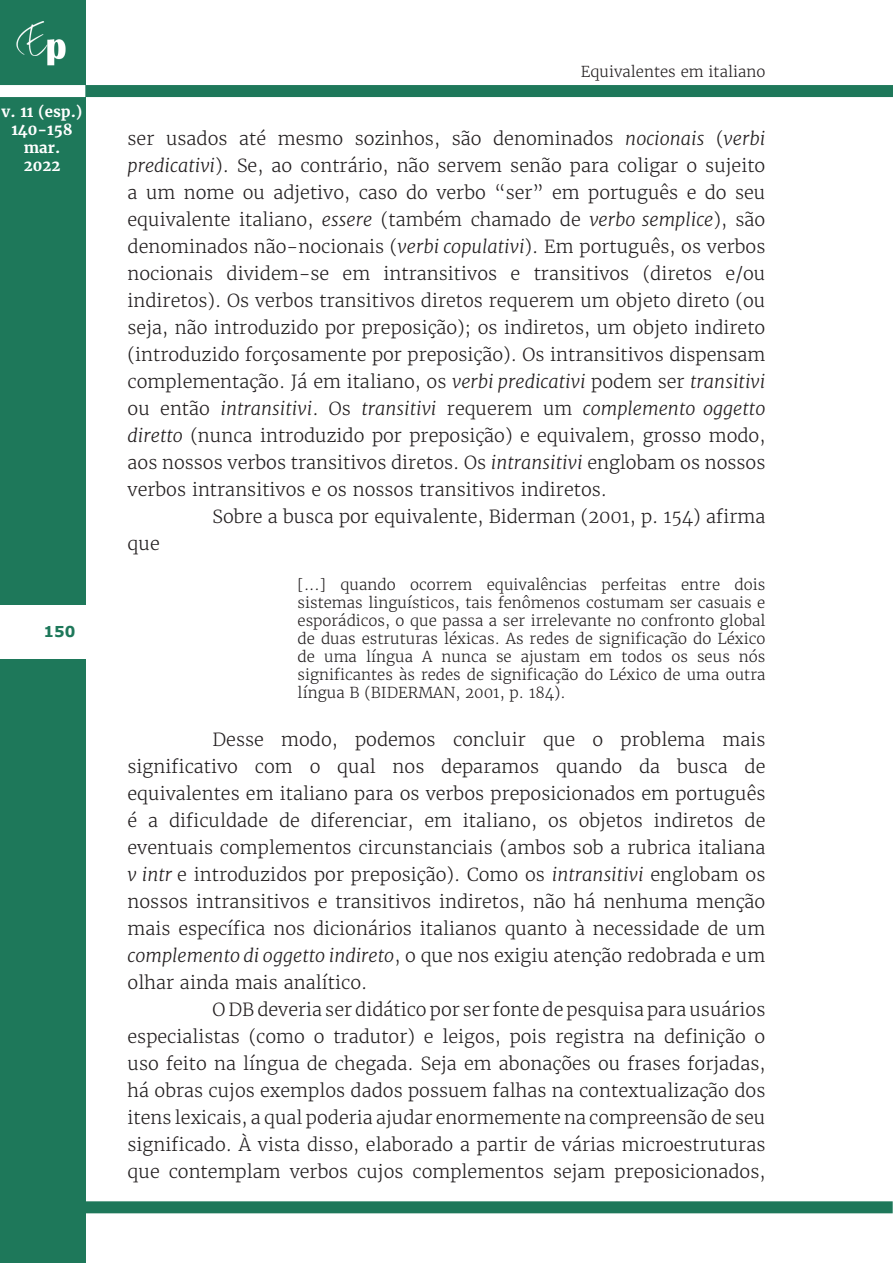
<style>
.page{position:relative;width:893px;height:1263px;background:#fff}
.page>*{position:absolute;margin:0;border:0;box-sizing:border-box;transform-origin:0 0}
.Corpo_do_artigo{font:300 18px/27px "Merriweather";color:#231f20;text-align:justify}
.Citação__4L{font:300 15px/18px "Merriweather";color:#231f20;text-align:justify}
.t1{font:700 15px/18px "Merriweather";color:#fff;text-align:center}
.t2{font:700 15px "Verdana";color:#1e785a}
.s1{font-style:italic}
</style>
<div class="page">
<div style="left:0;top:0;width:85px;height:1263px;background:#1e785a"></div>
<img style="left:16px;top:21px;width:50px;height:45px">
<div style="left:85px;top:85px;width:808px;height:12px;background:#1e785a"></div>
<div style="left:0;top:85px;width:85px;height:12px;background:#fff"></div>
<div style="left:0;top:605px;width:85px;height:53px;background:#fff"></div>
<div style="left:84px;top:1201px;width:809px;height:12px;background:#1e785a"></div>
<p class="t1" style="left:2px;top:102px;width:83px">v. 11 (esp.)<br>140-158 mar.<br>2022</p>
<p class="t2" style="left:44px;top:622px;width:33px">150</p>
<p class="Citação__4L" style="left:581px;top:63px;width:186px">Equivalentes em italiano</p>
<p class="Corpo_do_artigo" style="left:128px;top:125px;width:639px">ser usados até mesmo sozinhos, são denominados <span class="s1">nocionais</span> (<span class="s1">verbi predicativi</span>). Se, ao contrário, não servem senão para coligar o sujeito a um nome ou adjetivo, caso do verbo “ser” em português e do seu equivalente italiano, <span class="s1">essere</span> (também chamado de <span class="s1">verbo semplice</span>), são denominados não-nocionais (<span class="s1">verbi copulativi</span>). Em português, os verbos nocionais dividem-se em intransitivos e transitivos (diretos e/ou indiretos). Os verbos transitivos diretos requerem um objeto direto (ou seja, não introduzido por preposição); os indiretos, um objeto indireto (introduzido forçosamente por preposição). Os intransitivos dispensam complementação. Já em italiano, os <span class="s1">verbi predicativi</span> podem ser <span class="s1">transitivi </span>ou então <span class="s1">intransitivi</span>. Os <span class="s1">transitivi</span> requerem um <span class="s1">complemento oggetto diretto</span> (nunca introduzido por preposição) e equivalem, grosso modo, aos nossos verbos transitivos diretos. Os <span class="s1">intransitivi</span> englobam os nossos verbos intransitivos e os nossos transitivos indiretos.</p>
<p class="Corpo_do_artigo" style="left:213px;top:503px;width:554px">Sobre a busca por equivalente, Biderman (2001, p. 154) afirma</p>
<p class="Corpo_do_artigo" style="left:128px;top:530px;width:34px">que</p>
<p class="Citação__4L" style="left:298px;top:575px;width:469px">[...] quando ocorrem equivalências perfeitas entre dois sistemas linguísticos, tais fenômenos costumam ser casuais e esporádicos, o que passa a ser irrelevante no confronto global de duas estruturas léxicas. As redes de significação do Léxico de uma língua A nunca se ajustam em todos os seus nós significantes às redes de significação do Léxico de uma outra língua B (BIDERMAN, 2001, p. 184).</p>
<p class="Corpo_do_artigo" style="left:128px;top:726px;width:639px;text-indent:85px">Desse modo, podemos concluir que o problema mais significativo com o qual nos deparamos quando da busca de equivalentes em italiano para os verbos preposicionados em português é a dificuldade de diferenciar, em italiano, os objetos indiretos de eventuais complementos circunstanciais (ambos sob a rubrica italiana <span class="s1">v intr</span> e introduzidos por preposição). Como os <span class="s1">intransitivi</span> englobam os nossos intransitivos e transitivos indiretos, não há nenhuma menção mais específica nos dicionários italianos quanto à necessidade de um <span class="s1">complemento di oggetto indireto</span>, o que nos exigiu atenção redobrada e um olhar ainda mais analítico.</p>
<p class="Corpo_do_artigo" style="left:128px;top:996px;width:639px;text-indent:85px">O DB deveria ser didático por ser fonte de pesquisa para usuários especialistas (como o tradutor) e leigos, pois registra na definição o uso feito na língua de chegada. Seja em abonações ou frases forjadas, há obras cujos exemplos dados possuem falhas na contextualização dos itens lexicais, a qual poderia ajudar enormemente na compreensão de seu significado. À vista disso, elaborado a partir de várias microestruturas que contemplam verbos cujos complementos sejam preposicionados,</p>
</div>
